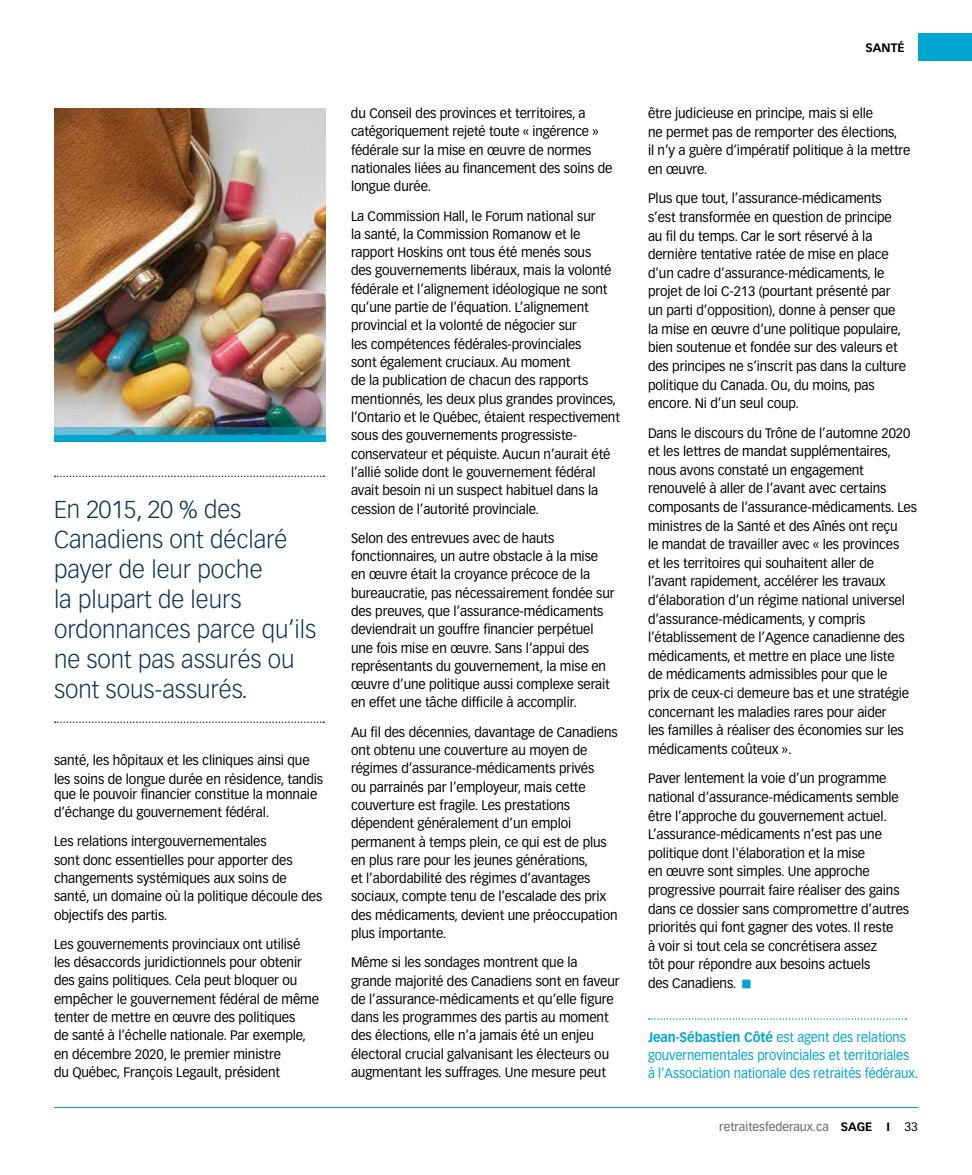
<style>
.page{position:relative;width:972px;height:1175px;background:#fff}
.page>*{position:absolute;margin:0;border:0;box-sizing:border-box;transform-origin:0 0}
.t1{font:300 24px/30px "Vectora LH";color:#0b3254}
.t2{font:13.5px/18.3px "Vectora LH";letter-spacing:-.01em;color:#000}
.t3{font:13.5px/18.3px "Vectora LH";letter-spacing:-.005em;color:#00a6cf;scale:.94 1}
.t4{font:12px "Vectora LH";color:#636466}
.t5{font:700 12px "Vectora LH";color:#000}
.s1{font-weight:700}
.s2{font-weight:700;color:#000}
.s3{color:#000}
</style>
<div class="page">
<img style="left:54px;top:108px;width:272px;height:319px">
<svg style="left:54px;top:427px;width:272px;height:8px"></svg>
<div style="left:54px;top:435px;width:272px;height:6px;background:#00a6cf"></div>
<div style="left:918px;top:34px;width:54px;height:27px;background:#00a6cf"></div>
<hr style="left:54px;top:1107px;width:864px;height:1px;background:#00a6cf">
<svg style="left:649px;top:1018px;width:257px;height:1px"></svg>
<svg style="left:55px;top:475px;width:269px;height:2px"></svg>
<svg style="left:55px;top:721px;width:269px;height:2px"></svg>
<h1 class="t1" style="left:54px;top:494px;width:264px">En 2015, 20 % des<br>Canadiens ont déclaré payer de leur poche<br>la plupart de leurs ordonnances parce qu’ils ne sont pas assurés ou sont sous-assurés.</h1>
<p class="t2" style="left:54px;top:751px;width:271px">santé, les hôpitaux et les cliniques ainsi que les soins de longue durée en résidence, tandis</p>
<p class="t2" style="left:54px;top:785px;width:265px">que le pouvoir financier constitue la monnaie d’échange du gouvernement fédéral.</p>
<p class="t2" style="left:54px;top:832px;width:270px">Les relations intergouvernementales<br>sont donc essentielles pour apporter des changements systémiques aux soins de santé, un domaine où la politique découle des objectifs des partis.</p>
<p class="t2" style="left:54px;top:935px;width:267px">Les gouvernements provinciaux ont utilisé les désaccords juridictionnels pour obtenir des gains politiques. Cela peut bloquer ou empêcher le gouvernement fédéral de même tenter de mettre en œuvre des politiques<br>de santé à l’échelle nationale. Par exemple, en décembre 2020, le premier ministre<br>du Québec, François Legault, président</p>
<p class="t2" style="left:351px;top:104px;width:263px">du Conseil des provinces et territoires, a catégoriquement rejeté toute « ingérence » fédérale sur la mise en œuvre de normes nationales liées au financement des soins de longue durée.</p>
<p class="t2" style="left:351px;top:207px;width:270px">La Commission Hall, le Forum national sur<br>la santé, la Commission Romanow et le rapport Hoskins ont tous été menés sous<br>des gouvernements libéraux, mais la volonté fédérale et l’alignement idéologique ne sont qu’une partie de l’équation. L’alignement provincial et la volonté de négocier sur<br>les compétences fédérales-provinciales<br>sont également cruciaux. Au moment<br>de la publication de chacun des rapports mentionnés, les deux plus grandes provinces, l’Ontario et le Québec, étaient respectivement sous des gouvernements progressiste&shy;conservateur et péquiste. Aucun n’aurait été l’allié solide dont le gouvernement fédéral avait besoin ni un suspect habituel dans la cession de l’autorité provinciale.</p>
<p class="t2" style="left:351px;top:529px;width:265px">Selon des entrevues avec de hauts fonctionnaires, un autre obstacle à la mise en œuvre était la croyance précoce de la bureaucratie, pas nécessairement fondée sur des preuves, que l’assurance-médicaments deviendrait un gouffre financier perpétuel une fois mise en œuvre. Sans l’appui des représentants du gouvernement, la mise en œuvre d’une politique aussi complexe serait en effet une tâche difficile à accomplir.</p>
<p class="t2" style="left:351px;top:722px;width:268px">Au fil des décennies, davantage de Canadiens ont obtenu une couverture au moyen de régimes d’assurance-médicaments privés<br>ou parrainés par l’employeur, mais cette couverture est fragile. Les prestations dépendent généralement d’un emploi permanent à temps plein, ce qui est de plus en plus rare pour les jeunes générations,<br>et l’abordabilité des régimes d’avantages sociaux, compte tenu de l’escalade des prix des médicaments, devient une préoccupation plus importante.</p>
<p class="t2" style="left:351px;top:953px;width:270px">Même si les sondages montrent que la grande majorité des Canadiens sont en faveur de l’assurance-médicaments et qu’elle figure dans les programmes des partis au moment des élections, elle n’a jamais été un enjeu électoral crucial galvanisant les électeurs ou augmentant les suffrages. Une mesure peut</p>
<p class="t5" style="left:866px;top:40px;width:40px">SANTÉ</p>
<p class="t2" style="left:648px;top:104px;width:264px">être judicieuse en principe, mais si elle<br>ne permet pas de remporter des élections,<br>il n’y a guère d’impératif politique à la mettre en œuvre.</p>
<p class="t2" style="left:648px;top:189px;width:260px">Plus que tout, l’assurance-médicaments s’est transformée en question de principe au fil du temps. Car le sort réservé à la dernière tentative ratée de mise en place d’un cadre d’assurance-médicaments, le projet de loi C-213 (pourtant présenté par un parti d’opposition), donne à penser que la mise en œuvre d’une politique populaire, bien soutenue et fondée sur des valeurs et des principes ne s’inscrit pas dans la culture politique du Canada. Ou, du moins, pas encore. Ni d’un seul coup.</p>
<p class="t2" style="left:648px;top:423px;width:271px">Dans le discours du Trône de l’automne 2020 et les lettres de mandat supplémentaires, nous avons constaté un engagement renouvelé à aller de l’avant avec certains composants de l’assurance-médicaments. Les ministres de la Santé et des Aînés ont reçu<br>le mandat de travailler avec « les provinces<br>et les territoires qui souhaitent aller de<br>l’avant rapidement, accélérer les travaux d’élaboration d’un régime national universel d’assurance-médicaments, y compris l’établissement de l’Agence canadienne des médicaments, et mettre en place une liste<br>de médicaments admissibles pour que le<br>prix de ceux-ci demeure bas et une stratégie concernant les maladies rares pour aider<br>les familles à réaliser des économies sur les médicaments coûteux ».</p>
<p class="t2" style="left:648px;top:769px;width:263px">Paver lentement la voie d’un programme national d’assurance-médicaments semble être l’approche du gouvernement actuel.<br>L’assurance-médicaments n’est pas une politique dont l'élaboration et la mise<br>en œuvre sont simples. Une approche progressive pourrait faire réaliser des gains dans ce dossier sans compromettre d’autres priorités qui font gagner des votes. Il reste<br>à voir si tout cela se concrétisera assez<br>tôt pour répondre aux besoins actuels<br>des Canadiens.</p>
<p class="t3" style="left:648px;top:1027px;width:289px"><span class="s1">Jean-Sébastien Côté</span> est agent des relations gouvernementales provinciales et territoriales à l’Association nationale des retraités fédéraux.</p>
<p class="t4" style="left:719px;top:1119px;width:200px">retraitesfederaux.ca <span class="s2">SAGE I</span> <span class="s3">33</span></p>
</div>
